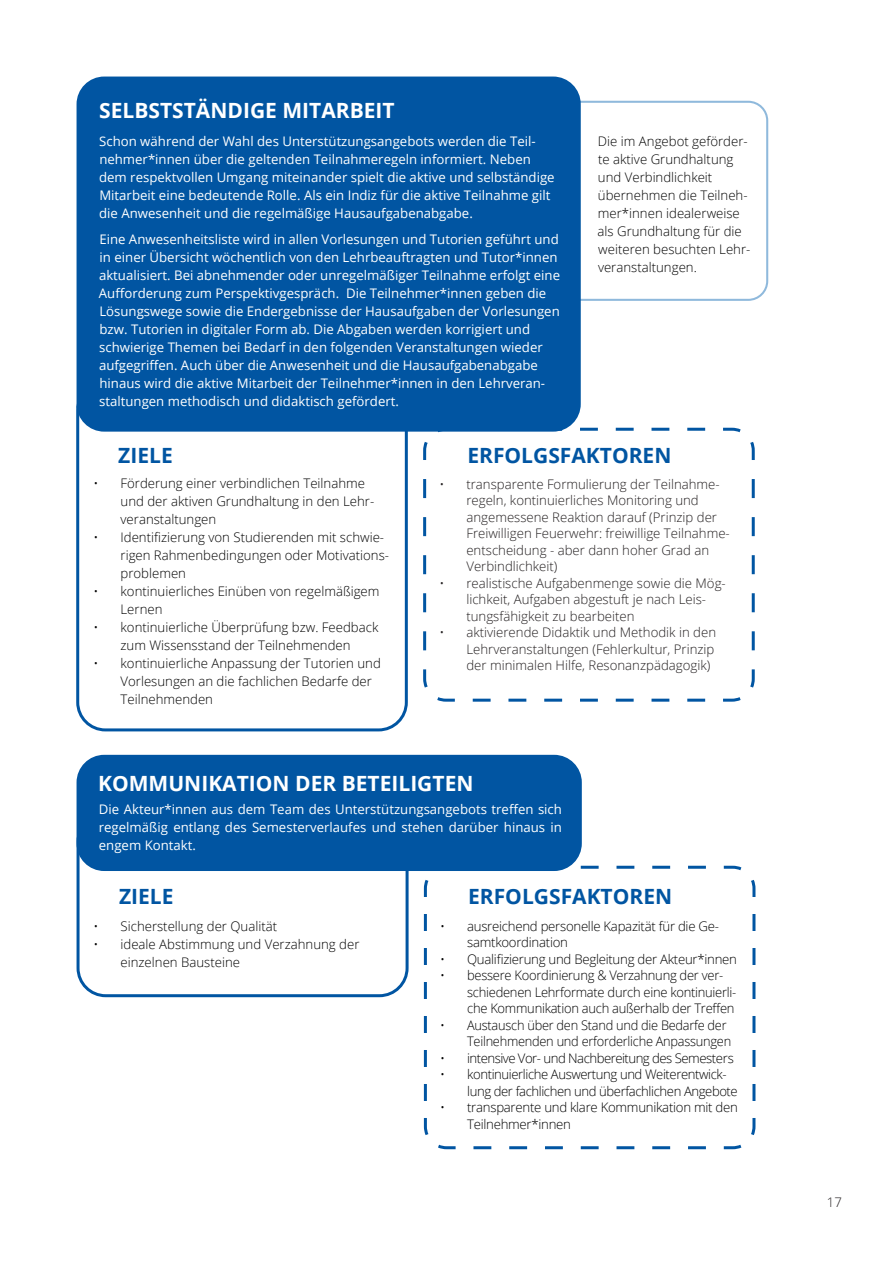
<style>
.page{position:relative;width:893px;height:1263px;background:#fff}
.page>*{position:absolute;margin:0;border:0;box-sizing:border-box;transform-origin:0 0}
.t1{font:700 21px "Open Sans";color:#fff}
.t2{font:700 21px "Open Sans";color:#0155a2}
.t3{font:13.2px/18px "Open Sans";color:#fff}
.t4{font:300 13.2px/18px "Open Sans";color:#000}
.t5{font:300 13.2px/16.5px "Open Sans";color:#231f20}
.t6{font:300 13.2px/16.5px "Open Sans";letter-spacing:-.02em;color:#000}
.t7{font:300 13.2px/16.5px "Open Sans";letter-spacing:-.03em;color:#000}
.t8{font:300 13.2px "Open Sans";letter-spacing:-.04em;color:#000}
</style>
<div class="page">
<div style="left:76px;top:381px;width:332px;height:350px;border:3px solid #0155a2;border-radius:28px"></div>
<div style="left:77px;top:812px;width:332px;height:185px;border:3px solid #0155a2;border-radius:28px"></div>
<div style="left:541px;top:101px;width:227px;height:200px;border:2px solid #8fb9dc;border-radius:19px"></div>
<div style="left:77px;top:77px;width:504px;height:355px;background:#0155a2;border-radius:28px"></div>
<svg style="left:422px;top:426px;width:333px;height:276px"></svg>
<div style="left:77px;top:755px;width:505px;height:116px;background:#0155a2;border-radius:28px"></div>
<svg style="left:423px;top:864px;width:333px;height:286px"></svg>
<h1 class="t1" style="left:99px;top:96px;width:297px">SELBSTSTÄNDIGE MITARBEIT</h1>
<p class="t3" style="left:99px;top:132px;width:457px">Schon während der Wahl des Unterstützungsangebots werden die Teil&shy;nehmer*innen über die geltenden Teilnahmeregeln informiert. Neben dem respektvollen Umgang miteinander spielt die aktive und selbständige Mitarbeit eine bedeutende Rolle. Als ein Indiz für die aktive Teilnahme gilt die Anwesenheit und die regelmäßige Hausaufgabenabgabe.</p>
<p class="t3" style="left:99px;top:230px;width:463px">Eine Anwesenheitsliste wird in allen Vorlesungen und Tutorien geführt und in einer Übersicht wöchentlich von den Lehrbeauftragten und Tutor*innen aktualisiert. Bei abnehmender oder unregelmäßiger Teilnahme erfolgt eine Aufforderung zum Perspektivgespräch. Die Teilnehmer*innen geben die Lösungswege sowie die Endergebnisse der Hausaufgaben der Vorlesungen bzw. Tutorien in digitaler Form ab. Die Abgaben werden korrigiert und schwierige Themen bei Bedarf in den folgenden Veranstaltungen wieder aufgegriffen. Auch über die Anwesenheit und die Hausaufgabenabgabe hinaus wird die aktive Mitarbeit der Teilnehmer*innen in den Lehrveran&shy;staltungen methodisch und didaktisch gefördert.</p>
<p class="t4" style="left:598px;top:132px;width:154px">Die im Angebot geförder&shy;te aktive Grundhaltung und Verbindlichkeit übernehmen die Teilneh&shy;mer*innen idealerweise als Grundhaltung für die weiteren besuchten Lehr&shy;veranstaltungen.</p>
<h1 class="t2" style="left:118px;top:441px;width:56px">ZIELE</h1>
<h1 class="t2" style="left:467px;top:441px;width:206px">ERFOLGSFAKTOREN</h1>
<p class="t4" style="left:121px;top:474px;width:255px;text-indent:-27px">• Förderung einer verbindlichen Teilnahme und der aktiven Grundhaltung in den Lehr&shy;veranstaltungen</p>
<p class="t4" style="left:121px;top:528px;width:270px;text-indent:-27px">• Identifizierung von Studierenden mit schwie&shy;rigen Rahmenbedingungen oder Motivations&shy;problemen</p>
<p class="t4" style="left:121px;top:582px;width:260px;text-indent:-27px">• kontinuierliches Einüben von regelmäßigem<br>Lernen</p>
<p class="t4" style="left:94px;top:618px;width:286px;text-align:center">• kontinuierliche Überprüfung bzw. Feedback zum Wissensstand der Teilnehmenden</p>
<p class="t4" style="left:121px;top:654px;width:262px;text-indent:-27px">• kontinuierliche Anpassung der Tutorien und<br>Vorlesungen an die fachlichen Bedarfe der<br>Teilnehmenden</p>
<p class="t5" style="left:466px;top:475px;width:265px;text-indent:-27px">• transparente Formulierung der Teilnahme&shy;regeln, kontinuierliches Monitoring und angemessene Reaktion darauf (Prinzip der Freiwilligen Feuerwehr: freiwillige Teilnahme&shy;entscheidung - aber dann hoher Grad an Verbindlichkeit)</p>
<p class="t5" style="left:466px;top:574px;width:261px;text-indent:-27px">• realistische Aufgabenmenge sowie die Mög&shy;lichkeit, Aufgaben abgestuft je nach Leis&shy;tungsfähigkeit zu bearbeiten</p>
<p class="t5" style="left:466px;top:624px;width:251px;text-indent:-27px">• aktivierende Didaktik und Methodik in den<br>Lehrveranstaltungen (Fehlerkultur, Prinzip der minimalen Hilfe, Resonanzpädagogik)</p>
<h1 class="t1" style="left:98px;top:768px;width:377px">KOMMUNIKATION DER BETEILIGTEN</h1>
<p class="t3" style="left:99px;top:799px;width:465px;text-align:justify">Die Akteur*innen aus dem Team des Unterstützungsangebots treffen sich regelmäßig entlang des Semesterverlaufes und stehen darüber hinaus in engem Kontakt.</p>
<h1 class="t2" style="left:119px;top:882px;width:56px">ZIELE</h1>
<h1 class="t2" style="left:468px;top:882px;width:206px">ERFOLGSFAKTOREN</h1>
<p class="t4" style="left:94px;top:917px;width:185px">• Sicherstellung der Qualität</p>
<p class="t4" style="left:121px;top:935px;width:240px;text-indent:-27px">• ideale Abstimmung und Verzahnung der einzelnen Bausteine</p>
<p class="t6" style="left:467px;top:917px;width:253px;text-indent:-27px">• ausreichend personelle Kapazität für die Ge&shy;samtkoordination</p>
<p class="t6" style="left:440px;top:950px;width:298px">• Qualifizierung und Begleitung der Akteur*innen</p>
<p class="t6" style="left:467px;top:967px;width:271px;text-indent:-27px">• bessere Koordinierung &amp; Verzahnung der ver&shy;schiedenen Lehrformate durch eine kontinuierli&shy;che Kommunikation auch außerhalb der Treffen</p>
<p class="t6" style="left:467px;top:1016px;width:266px;text-indent:-27px">• Austausch über den Stand und die Bedarfe der<br>Teilnehmenden und erforderliche Anpassungen</p>
<p class="t8" style="left:440px;top:1049px;width:295px">• intensive Vor- und Nachbereitung des Semesters</p>
<p class="t7" style="left:467px;top:1066px;width:272px;text-indent:-27px">• kontinuierliche Auswertung und Weiterentwick&shy;lung der fachlichen und überfachlichen Angebote</p>
<p class="t6" style="left:467px;top:1099px;width:272px;text-indent:-27px">• transparente und klare Kommunikation mit den<br>Teilnehmer*innen</p>
<p class="t5" style="left:827px;top:1194px;width:17px">17</p>
</div>
